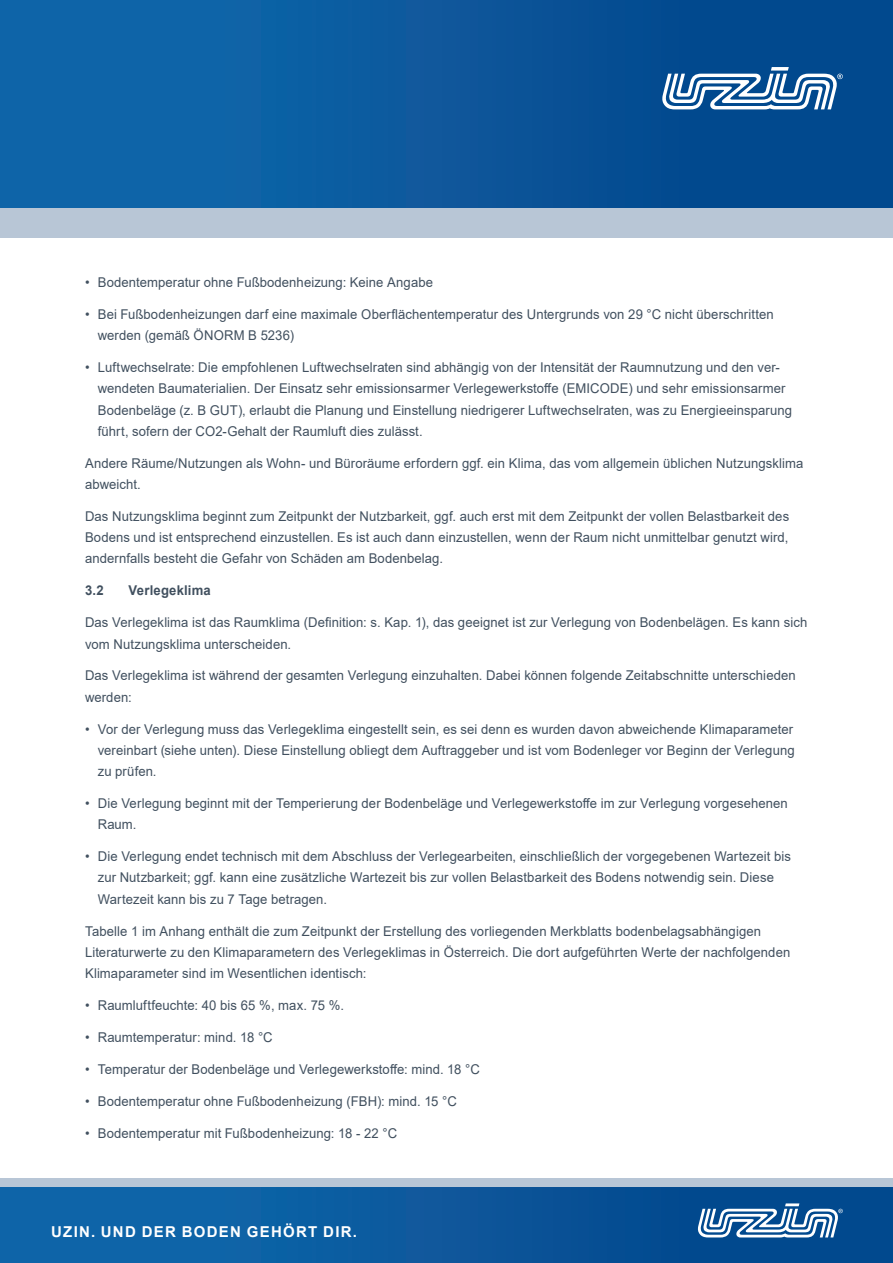
<style>
.page{position:relative;width:893px;height:1263px;background:#fff}
.page>*{position:absolute;margin:0;border:0;box-sizing:border-box;transform-origin:0 0}
.t1{font:700 15px "Arial";letter-spacing:.085em;color:#fff}
.BU_Links_VERSAL{font:13.5px/21.3px "Arial";letter-spacing:.005em;color:#41505f}
.BU_Links_VERSAL-2{font:700 13.5px "Arial";letter-spacing:.015em;color:#41505f}
</style>
<div class="page">
<div style="left:0;top:1186px;width:893px;height:77px;background:linear-gradient(to right,#1269ad,#01448a)"></div>
<div style="left:0;top:1178px;width:893px;height:8px;background:#b8c6d6"></div>
<div style="left:0;top:0;width:893px;height:208px;background:linear-gradient(to right,#1269ad,#01448a)"></div>
<div style="left:0;top:208px;width:893px;height:30px;background:#b8c6d6"></div>
<svg style="left:698px;top:1203px;width:145px;height:34px"></svg>
<svg style="left:662px;top:67px;width:181px;height:42px"></svg>
<p class="BU_Links_VERSAL" style="left:85px;top:272px;width:349px">• Bodentemperatur ohne Fußbodenheizung: Keine Angabe</p>
<p class="BU_Links_VERSAL" style="left:98px;top:303px;width:678px;text-indent:-13px">• Bei Fußbodenheizungen darf eine maximale Oberflächentemperatur des Untergrunds von 29 °C nicht überschritten werden (gemäß ÖNORM B 5236)</p>
<p class="BU_Links_VERSAL" style="left:98px;top:357px;width:696px;text-indent:-13px">• Luftwechselrate: Die empfohlenen Luftwechselraten sind abhängig von der Intensität der Raumnutzung und den ver&shy;wendeten Baumaterialien. Der Einsatz sehr emissionsarmer Verlegewerkstoffe (EMICODE) und sehr emissionsarmer Bodenbeläge (z. B GUT), erlaubt die Planung und Einstellung niedrigerer Luftwechselraten, was zu Energieeinsparung führt, sofern der CO2-Gehalt der Raumluft dies zulässt.</p>
<p class="BU_Links_VERSAL" style="left:85px;top:452px;width:720px">Andere Räume/Nutzungen als Wohn- und Büroräume erfordern ggf. ein Klima, das vom allgemein üblichen Nutzungsklima abweicht.</p>
<p class="BU_Links_VERSAL" style="left:85px;top:505px;width:706px;text-align:justify">Das Nutzungsklima beginnt zum Zeitpunkt der Nutzbarkeit, ggf. auch erst mit dem Zeitpunkt der vollen Belastbarkeit des Bodens und ist entsprechend einzustellen. Es ist auch dann einzustellen, wenn der Raum nicht unmittelbar genutzt wird, andernfalls besteht die Gefahr von Schäden am Bodenbelag.</p>
<p class="BU_Links_VERSAL-2" style="left:85px;top:581px;width:20px">3.2</p>
<p class="BU_Links_VERSAL-2" style="left:129px;top:581px;width:84px">Verlegeklima</p>
<p class="BU_Links_VERSAL" style="left:85px;top:612px;width:724px">Das Verlegeklima ist das Raumklima (Definition: s. Kap. 1), das geeignet ist zur Verlegung von Bodenbelägen. Es kann sich vom Nutzungsklima unterscheiden.</p>
<p class="BU_Links_VERSAL" style="left:85px;top:665px;width:712px">Das Verlegeklima ist während der gesamten Verlegung einzuhalten. Dabei können folgende Zeitabschnitte unterschieden werden:</p>
<p class="BU_Links_VERSAL" style="left:98px;top:718px;width:698px;text-align:justify;text-indent:-13px">• Vor der Verlegung muss das Verlegeklima eingestellt sein, es sei denn es wurden davon abweichende Klimaparameter vereinbart (siehe unten). Diese Einstellung obliegt dem Auftraggeber und ist vom Bodenleger vor Beginn der Verlegung zu prüfen.</p>
<p class="BU_Links_VERSAL" style="left:98px;top:792px;width:692px;text-indent:-13px">• Die Verlegung beginnt mit der Temperierung der Bodenbeläge und Verlegewerkstoffe im zur Verlegung vorgesehenen<br>Raum.</p>
<p class="BU_Links_VERSAL" style="left:98px;top:846px;width:695px;text-indent:-13px">• Die Verlegung endet technisch mit dem Abschluss der Verlegearbeiten, einschließlich der vorgegebenen Wartezeit bis zur Nutzbarkeit; ggf. kann eine zusätzliche Wartezeit bis zur vollen Belastbarkeit des Bodens notwendig sein. Diese<br>Wartezeit kann bis zu 7 Tage betragen.</p>
<p class="BU_Links_VERSAL" style="left:85px;top:920px;width:707px">Tabelle 1 im Anhang enthält die zum Zeitpunkt der Erstellung des vorliegenden Merkblatts bodenbelagsabhängigen<br>Literaturwerte zu den Klimaparametern des Verlegeklimas in Österreich. Die dort aufgeführten Werte der nachfolgenden<br>Klimaparameter sind im Wesentlichen identisch:</p>
<p class="BU_Links_VERSAL" style="left:85px;top:994px;width:261px">• Raumluftfeuchte: 40 bis 65 %, max. 75 %.</p>
<p class="BU_Links_VERSAL" style="left:85px;top:1026px;width:189px">• Raumtemperatur: mind. 18 °C</p>
<p class="BU_Links_VERSAL" style="left:85px;top:1058px;width:396px">• Temperatur der Bodenbeläge und Verlegewerkstoffe: mind. 18 °C</p>
<p class="BU_Links_VERSAL" style="left:85px;top:1090px;width:373px">• Bodentemperatur ohne Fußbodenheizung (FBH): mind. 15 °C</p>
<p class="BU_Links_VERSAL" style="left:85px;top:1122px;width:314px">• Bodentemperatur mit Fußbodenheizung: 18 - 22 °C</p>
<p class="t1" style="left:51px;top:1221px;width:307px">UZIN. UND DER BODEN GEHÖRT DIR.</p>
</div>
